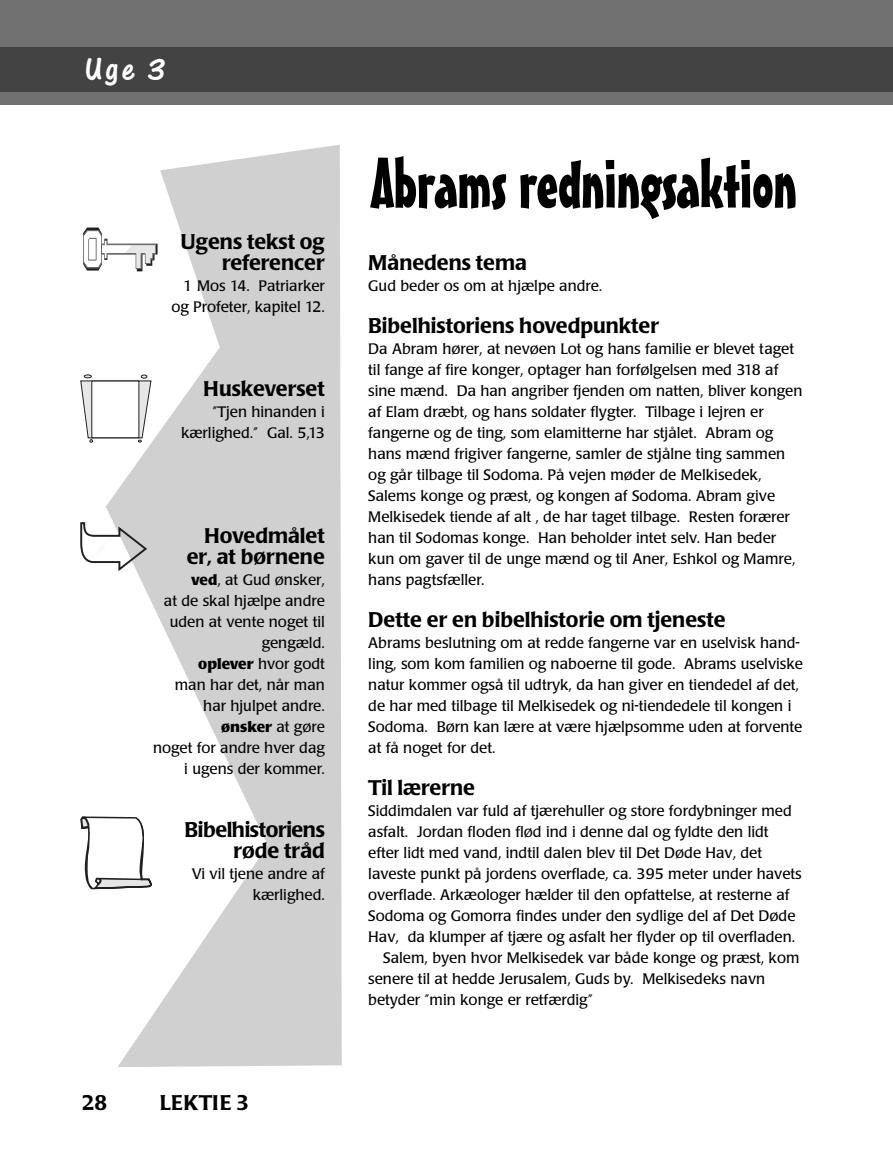
<style>
.page{position:relative;width:893px;height:1149px;background:#fff}
.page>*{position:absolute;margin:0;border:0;box-sizing:border-box;transform-origin:0 0}
.t1{font:69px "Mister Earl BT";letter-spacing:-.01em;color:#000}
.t2{font:33px "One Stroke Script Plain";color:#fff}
.t3{font:500 21px/21px "Poppl Laudatio";color:#000;text-align:right}
.t4{font:500 21px/21px "Poppl Laudatio";letter-spacing:-.02em;color:#000;text-align:right}
.t5{font:15px/21px "Poppl Laudatio";color:#000;text-align:right}
.s1{font-weight:700}
</style>
<div class="page">
<div style="left:0;top:0;width:893px;height:104px;background:#717171"></div>
<div style="left:0;top:47px;width:893px;height:44px;background:#434343"></div>
<svg style="left:106px;top:145px;width:236px;height:921px;fill:#d0d0d0"></svg>
<svg style="left:80px;top:815px;width:72px;height:74px"></svg>
<svg style="left:80px;top:374px;width:72px;height:68px"></svg>
<div style="left:91px;top:380px;width:48px;height:58px;background:#fff;border:1px solid #231f20"></div>
<svg style="left:83px;top:227px;width:74px;height:44px"></svg>
<svg style="left:80px;top:522px;width:67px;height:49px"></svg>
<h2 class="t2" style="left:85px;top:59px;width:82px">Uge 3</h2>
<h3 class="t3" style="left:181px;top:233px;width:146px">Ugens tekst og referencer</h3>
<p class="t5" style="left:171px;top:276px;width:155px">1 Mos 14. Patriarker og Profeter, kapitel 12.</p>
<h3 class="t3" style="left:203px;top:380px;width:123px">Huskeverset</h3>
<p class="t5" style="left:181px;top:402px;width:145px">”Tjen hinanden i kærlighed.” Gal. 5,13</p>
<h3 class="t3" style="left:187px;top:527px;width:140px">Hovedmålet er, at børnene</h3>
<p class="t5" style="left:153px;top:570px;width:173px"><span class="s1">ved</span>, at Gud ønsker,<br>at de skal hjælpe andre uden at vente noget til gengæld.<br><span class="s1">oplever</span> hvor godt<br>man har det, når man har hjulpet andre. <span class="s1">ønsker</span> at gøre<br>noget for andre hver dag i ugens der kommer.</p>
<h3 class="t4" style="left:185px;top:821px;width:142px">Bibelhistoriens røde tråd</h3>
<p class="t5" style="left:192px;top:864px;width:135px">Vi vil tjene andre af kærlighed.</p>
<h3 class="t3" style="left:82px;top:1094px;width:27px">28</h3>
<h3 class="t3" style="left:160px;top:1094px;width:91px">LEKTIE 3</h3>
<h1 class="t1" style="left:371px;top:156px;width:428px">Abrams redningsaktion</h1>
<h3 class="t3" style="left:368px;top:254px;width:160px">Månedens tema</h3>
<p class="t5" style="left:368px;top:276px;width:236px">Gud beder os om at hjælpe andre.</p>
<h3 class="t3" style="left:368px;top:317px;width:292px">Bibelhistoriens hovedpunkter</h3>
<p class="t5" style="left:368px;top:339px;width:436px;text-align:left">Da Abram hører, at nevøen Lot og hans familie er blevet taget til fange af fire konger, optager han forfølgelsen med 318 af sine mænd. Da han angriber fjenden om natten, bliver kongen af Elam dræbt, og hans soldater flygter. Tilbage i lejren er fangerne og de ting, som elamitterne har stjålet. Abram og hans mænd frigiver fangerne, samler de stjålne ting sammen og går tilbage til Sodoma. På vejen møder de Melkisedek, Salems konge og præst, og kongen af Sodoma. Abram give Melkisedek tiende af alt , de har taget tilbage. Resten forærer han til Sodomas konge. Han beholder intet selv. Han beder kun om gaver til de unge mænd og til Aner, Eshkol og Mamre, hans pagtsfæller.</p>
<h3 class="t3" style="left:368px;top:611px;width:359px">Dette er en bibelhistorie om tjeneste</h3>
<p class="t5" style="left:368px;top:633px;width:436px;text-align:left">Abrams beslutning om at redde fangerne var en uselvisk hand&shy;ling, som kom familien og naboerne til gode. Abrams uselviske natur kommer også til udtryk, da han giver en tiendedel af det, de har med tilbage til Melkisedek og ni-tiendedele til kongen i Sodoma. Børn kan lære at være hjælpsomme uden at forvente at få noget for det.</p>
<h3 class="t3" style="left:368px;top:779px;width:108px">Til lærerne</h3>
<p class="t5" style="left:368px;top:801px;width:425px">Siddimdalen var fuld af tjærehuller og store fordybninger med</p>
<p class="t5" style="left:368px;top:822px;width:402px">asfalt. Jordan floden flød ind i denne dal og fyldte den lidt</p>
<p class="t5" style="left:368px;top:843px;width:395px">efter lidt med vand, indtil dalen blev til Det Døde Hav, det</p>
<p class="t5" style="left:368px;top:864px;width:435px">laveste punkt på jordens overflade, ca. 395 meter under havets</p>
<p class="t5" style="left:368px;top:885px;width:423px">overflade. Arkæologer hælder til den opfattelse, at resterne af</p>
<p class="t5" style="left:368px;top:906px;width:429px">Sodoma og Gomorra findes under den sydlige del af Det Døde</p>
<p class="t5" style="left:368px;top:927px;width:428px">Hav, da klumper af tjære og asfalt her flyder op til overfladen.</p>
<p class="t5" style="left:383px;top:948px;width:418px">Salem, byen hvor Melkisedek var både konge og præst, kom</p>
<p class="t5" style="left:368px;top:969px;width:398px">senere til at hedde Jerusalem, Guds by. Melkisedeks navn</p>
<p class="t5" style="left:368px;top:990px;width:226px">betyder ”min konge er retfærdig”</p>
</div>
